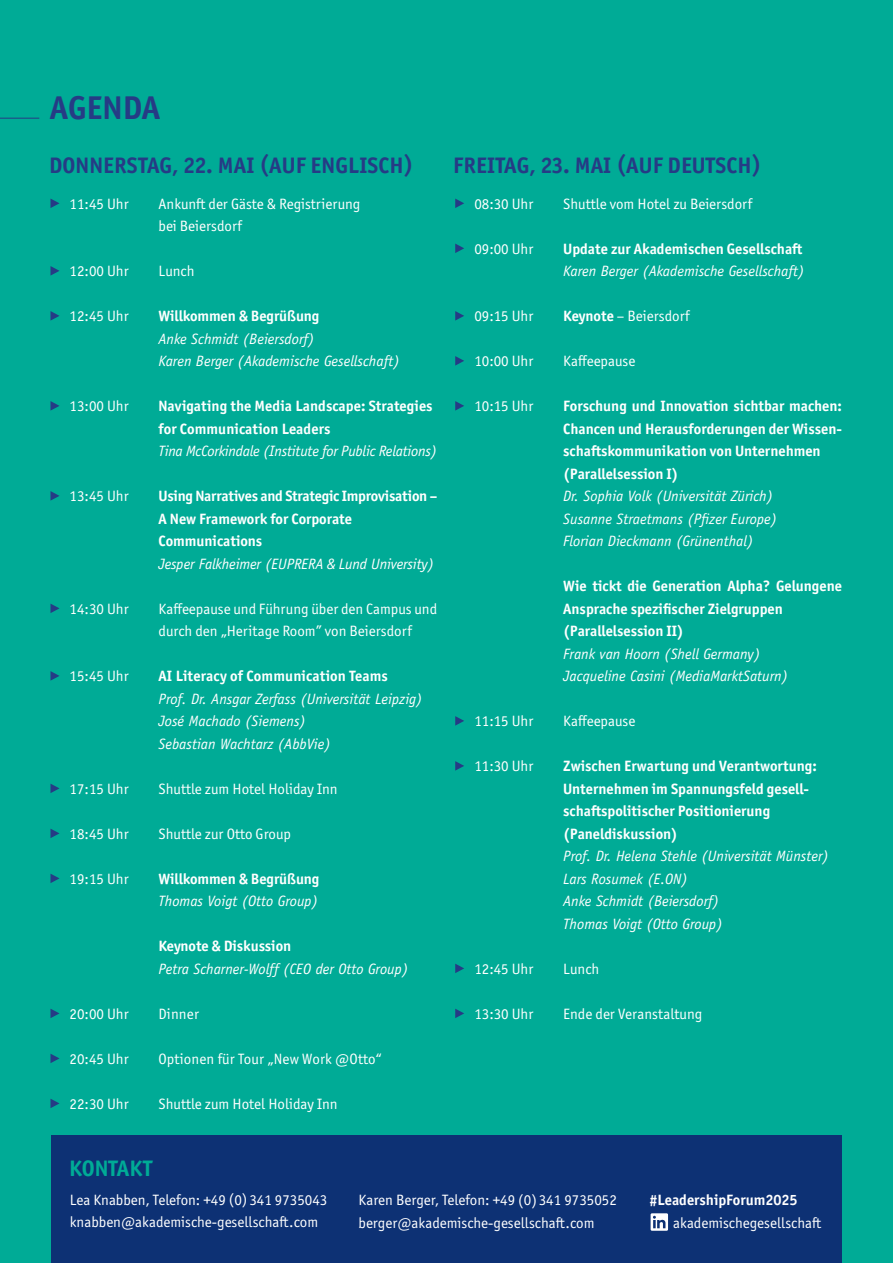
<style>
.page{position:relative;width:893px;height:1263px;background:#00ab96}
.page>*{position:absolute;margin:0;border:0;box-sizing:border-box;transform-origin:0 0}
.t1{font:700 33px "Officina Sans ITC Pro";color:#263b85}
.t2{font:700 22.5px "Officina Sans ITC Pro";letter-spacing:.005em;color:#263b85}
.t3{font:700 22.5px "Officina Sans ITC Pro";color:#00ab96}
.t4{font:15px/22.5px "Officina Sans ITC Pro";color:#fff}
.t5{font:700 15px/22.5px "Officina Sans ITC Pro";color:#fff}
.t6{font:italic 15px/22.5px "Officina Sans Std";color:#fff}
.s1{font-weight:700}
</style>
<div class="page">
<hr style="left:0;top:118px;width:39px;height:1px;background:#263b85">
<svg style="left:51px;top:199px;width:9px;height:9px"></svg>
<svg style="left:51px;top:266px;width:9px;height:10px"></svg>
<svg style="left:51px;top:311px;width:9px;height:10px"></svg>
<svg style="left:51px;top:401px;width:9px;height:10px"></svg>
<svg style="left:51px;top:491px;width:9px;height:10px"></svg>
<svg style="left:51px;top:604px;width:9px;height:9px"></svg>
<svg style="left:51px;top:671px;width:9px;height:10px"></svg>
<svg style="left:51px;top:784px;width:9px;height:9px"></svg>
<svg style="left:51px;top:829px;width:9px;height:9px"></svg>
<svg style="left:51px;top:874px;width:9px;height:9px"></svg>
<svg style="left:51px;top:1009px;width:9px;height:9px"></svg>
<svg style="left:51px;top:1054px;width:9px;height:9px"></svg>
<svg style="left:51px;top:1099px;width:9px;height:9px"></svg>
<svg style="left:455px;top:199px;width:9px;height:9px"></svg>
<svg style="left:455px;top:244px;width:9px;height:9px"></svg>
<svg style="left:455px;top:311px;width:9px;height:10px"></svg>
<svg style="left:455px;top:356px;width:9px;height:10px"></svg>
<svg style="left:455px;top:401px;width:9px;height:10px"></svg>
<svg style="left:455px;top:716px;width:9px;height:10px"></svg>
<svg style="left:455px;top:761px;width:9px;height:10px"></svg>
<svg style="left:455px;top:964px;width:9px;height:9px"></svg>
<svg style="left:455px;top:1009px;width:9px;height:9px"></svg>
<div style="left:51px;top:1135px;width:791px;height:128px;background:#0d3174"></div>
<svg style="left:651px;top:1213px;width:17px;height:18px"></svg>
<svg style="left:653px;top:1216px;width:12px;height:12px"></svg>
<h1 class="t1" style="left:50px;top:87px;width:112px">AGENDA</h1>
<h2 class="t2" style="left:49px;top:151px;width:366px">DONNERSTAG, 22. MAI (AUF ENGLISCH)</h2>
<p class="t4" style="left:70px;top:192px;width:61px">11:45 Uhr</p>
<p class="t4" style="left:158px;top:192px;width:203px">Ankunft der Gäste &amp; Registrierung bei Beiersdorf</p>
<p class="t4" style="left:70px;top:260px;width:61px">12:00 Uhr</p>
<p class="t4" style="left:158px;top:260px;width:38px">Lunch</p>
<p class="t4" style="left:70px;top:305px;width:61px">12:45 Uhr</p>
<p class="t5" style="left:158px;top:305px;width:162px">Willkommen &amp; Begrüßung</p>
<p class="t6" style="left:158px;top:327px;width:243px">Anke Schmidt (Beiersdorf)<br>Karen Berger (Akademische Gesellschaft)</p>
<p class="t4" style="left:70px;top:395px;width:61px">13:00 Uhr</p>
<p class="t5" style="left:158px;top:395px;width:276px">Navigating the Media Landscape: Strategies for Communication Leaders</p>
<p class="t6" style="left:158px;top:440px;width:280px">Tina McCorkindale (Institute for Public Relations)</p>
<p class="t4" style="left:70px;top:485px;width:61px">13:45 Uhr</p>
<p class="t5" style="left:158px;top:485px;width:280px">Using Narratives and Strategic Improvisation –<br>A New Framework for Corporate<br>Communications</p>
<p class="t6" style="left:158px;top:552px;width:277px">Jesper Falkheimer (EUPRERA &amp; Lund University)</p>
<p class="t4" style="left:70px;top:597px;width:61px">14:30 Uhr</p>
<p class="t4" style="left:158px;top:597px;width:280px">Kaffeepause und Führung über den Campus und durch den „Heritage Room” von Beiersdorf</p>
<p class="t4" style="left:70px;top:665px;width:61px">15:45 Uhr</p>
<p class="t5" style="left:158px;top:665px;width:231px">AI Literacy of Communication Teams</p>
<p class="t6" style="left:158px;top:687px;width:266px">Prof. Dr. Ansgar Zerfass (Universität Leipzig)<br>José Machado (Siemens)<br>Sebastian Wachtarz (AbbVie)</p>
<p class="t4" style="left:70px;top:777px;width:61px">17:15 Uhr</p>
<p class="t4" style="left:158px;top:777px;width:181px">Shuttle zum Hotel Holiday Inn</p>
<p class="t4" style="left:70px;top:822px;width:61px">18:45 Uhr</p>
<p class="t4" style="left:158px;top:822px;width:134px">Shuttle zur Otto Group</p>
<p class="t4" style="left:70px;top:867px;width:61px">19:15 Uhr</p>
<p class="t5" style="left:158px;top:867px;width:162px">Willkommen &amp; Begrüßung</p>
<p class="t6" style="left:158px;top:890px;width:161px">Thomas Voigt (Otto Group)</p>
<p class="t5" style="left:158px;top:935px;width:134px">Keynote &amp; Diskussion</p>
<p class="t6" style="left:158px;top:957px;width:251px">Petra Scharner-Wolff (CEO der Otto Group)</p>
<p class="t4" style="left:70px;top:1002px;width:61px">20:00 Uhr</p>
<p class="t4" style="left:158px;top:1002px;width:42px">Dinner</p>
<p class="t4" style="left:70px;top:1047px;width:61px">20:45 Uhr</p>
<p class="t4" style="left:158px;top:1047px;width:225px">Optionen für Tour „New Work @Otto“</p>
<p class="t4" style="left:70px;top:1092px;width:61px">22:30 Uhr</p>
<p class="t4" style="left:158px;top:1092px;width:181px">Shuttle zum Hotel Holiday Inn</p>
<h2 class="t2" style="left:453px;top:151px;width:310px">FREITAG, 23. MAI (AUF DEUTSCH)</h2>
<p class="t4" style="left:474px;top:192px;width:61px">08:30 Uhr</p>
<p class="t4" style="left:563px;top:192px;width:191px">Shuttle vom Hotel zu Beiersdorf</p>
<p class="t4" style="left:474px;top:237px;width:61px">09:00 Uhr</p>
<p class="t5" style="left:563px;top:237px;width:241px">Update zur Akademischen Gesellschaft</p>
<p class="t6" style="left:563px;top:260px;width:243px">Karen Berger (Akademische Gesellschaft)</p>
<p class="t4" style="left:474px;top:305px;width:61px">09:15 Uhr</p>
<p class="t4" style="left:563px;top:305px;width:128px"><span class="s1">Keynote</span> – Beiersdorf</p>
<p class="t4" style="left:474px;top:350px;width:61px">10:00 Uhr</p>
<p class="t4" style="left:563px;top:350px;width:74px">Kaffeepause</p>
<p class="t4" style="left:474px;top:395px;width:61px">10:15 Uhr</p>
<p class="t5" style="left:563px;top:395px;width:280px">Forschung und Innovation sichtbar machen:<br>Chancen und Herausforderungen der Wissen&shy;schaftskommunikation von Unternehmen (Parallelsession I)</p>
<p class="t6" style="left:563px;top:485px;width:216px">Dr. Sophia Volk (Universität Zürich)<br>Susanne Straetmans (Pfizer Europe)<br>Florian Dieckmann (Grünenthal)</p>
<p class="t5" style="left:563px;top:575px;width:280px">Wie tickt die Generation Alpha? Gelungene<br>Ansprache spezifischer Zielgruppen (Parallelsession II)</p>
<p class="t6" style="left:563px;top:642px;width:226px">Frank van Hoorn (Shell Germany)<br>Jacqueline Casini (MediaMarktSaturn)</p>
<p class="t4" style="left:474px;top:710px;width:61px">11:15 Uhr</p>
<p class="t4" style="left:563px;top:710px;width:74px">Kaffeepause</p>
<p class="t4" style="left:474px;top:755px;width:61px">11:30 Uhr</p>
<p class="t5" style="left:563px;top:755px;width:255px">Zwischen Erwartung und Verantwortung:<br>Unternehmen im Spannungsfeld gesell&shy;schaftspolitischer Positionierung (Paneldiskussion)</p>
<p class="t6" style="left:563px;top:845px;width:267px">Prof. Dr. Helena Stehle (Universität Münster)<br>Lars Rosumek (E.ON)<br>Anke Schmidt (Beiersdorf)<br>Thomas Voigt (Otto Group)</p>
<p class="t4" style="left:474px;top:957px;width:61px">12:45 Uhr</p>
<p class="t4" style="left:563px;top:957px;width:38px">Lunch</p>
<p class="t4" style="left:474px;top:1002px;width:61px">13:30 Uhr</p>
<p class="t4" style="left:563px;top:1002px;width:141px">Ende der Veranstaltung</p>
<h2 class="t3" style="left:69px;top:1154px;width:85px">KONTAKT</h2>
<p class="t4" style="left:70px;top:1188px;width:259px">Lea Knabben, Telefon: +49 (0) 341 9735043 knabben@akademische-gesellschaft.com</p>
<p class="t4" style="left:358px;top:1189px;width:260px">Karen Berger, Telefon: +49 (0) 341 9735052 berger@akademische-gesellschaft.com</p>
<p class="t5" style="left:649px;top:1189px;width:150px">#LeadershipForum2025</p>
<p class="t4" style="left:673px;top:1211px;width:150px">akademischegesellschaft</p>
</div>
